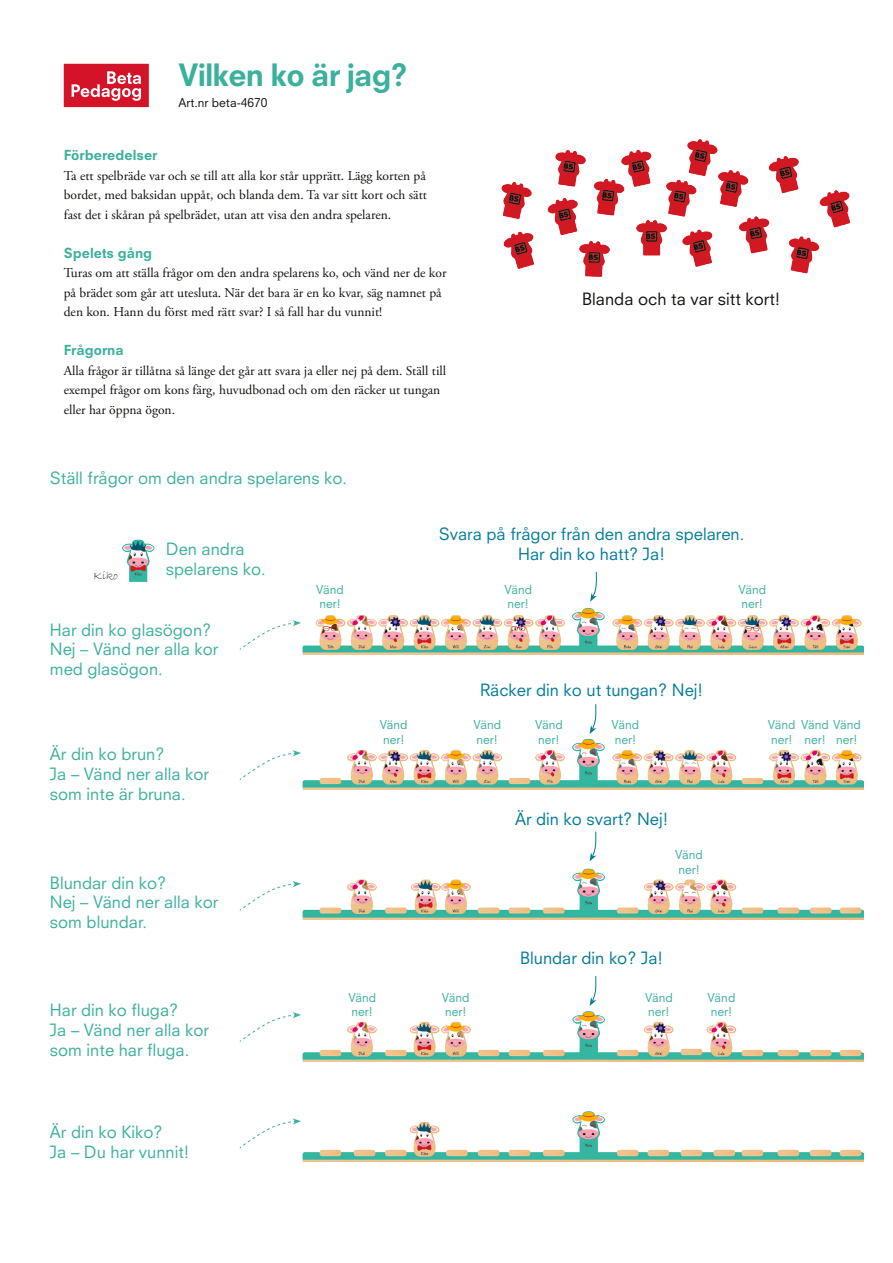
<style>
.page{position:relative;width:893px;height:1263px;background:#fff}
.page>*{position:absolute;margin:0;border:0;box-sizing:border-box;transform-origin:0 0}
.t1{font:800 30px "Neuzeit SLT Std";letter-spacing:-.03em;color:#3bb09d}
.t2{font:16.5px/19.8px "Neuzeit SLT Std";color:#3bb09d}
.t3{font:16.5px/19.8px "Neuzeit SLT Std";color:#007b9a;text-align:center}
.t4{font:16.5px "Neuzeit SLT Std";color:#11110f}
.t5{font:13.5px/19.5px "Adobe Garamond Pro";color:#11110f}
.t6{font:800 13.5px "Neuzeit SLT Std";color:#3bb09d}
.t7{font:12px/14.4px "Neuzeit SLT Std";color:#3bb09d}
.t8{font:12px "Neuzeit SLT Std";color:#11110f}
.t9{font:12px "Bradley Hand ITC";color:#11110f}
</style>
<div class="page">
<img style="left:122px;top:539px;width:741px;height:623px">
<img style="left:63px;top:67px;width:788px;height:210px">
<svg style="left:64px;top:64px;width:85px;height:43px;background:#db3a4d"></svg>
<svg style="left:239px;top:620px;width:62px;height:30px"></svg>
<svg style="left:239px;top:750px;width:62px;height:30px"></svg>
<svg style="left:239px;top:881px;width:62px;height:30px"></svg>
<svg style="left:239px;top:1012px;width:62px;height:30px"></svg>
<svg style="left:239px;top:1118px;width:62px;height:30px"></svg>
<svg style="left:590px;top:571px;width:7px;height:31px"></svg>
<svg style="left:590px;top:703px;width:6px;height:31px"></svg>
<svg style="left:590px;top:831px;width:6px;height:30px"></svg>
<svg style="left:590px;top:975px;width:6px;height:31px"></svg>
<h1 class="t1" style="left:179px;top:57px;width:230px">Vilken ko är jag?</h1>
<p class="t8" style="left:179px;top:95px;width:90px">Art.nr beta-4670</p>
<p class="t6" style="left:64px;top:147px;width:95px">Förberedelser</p>
<p class="t5" style="left:64px;top:166px;width:365px;text-align:justify">Ta ett spelbräde var och se till att alla kor står upprätt. Lägg korten på bordet, med baksidan uppåt, och blanda dem. Ta var sitt kort och sätt fast det i skåran på spelbrädet, utan att visa den andra spelaren.</p>
<p class="t6" style="left:64px;top:244px;width:90px">Spelets gång</p>
<p class="t5" style="left:64px;top:264px;width:384px">Turas om att ställa frågor om den andra spelarens ko, och vänd ner de kor på brädet som går att utesluta. När det bara är en ko kvar, säg namnet på den kon. Hann du först med rätt svar? I så fall har du vunnit!</p>
<p class="t6" style="left:64px;top:342px;width:61px">Frågorna</p>
<p class="t5" style="left:64px;top:361px;width:384px">Alla frågor är tillåtna så länge det går att svara ja eller nej på dem. Ställ till exempel frågor om kons färg, huvudbonad och om den räcker ut tungan eller har öppna ögon.</p>
<p class="t2" style="left:50px;top:468px;width:299px">Ställ frågor om den andra spelarens ko.</p>
<p class="t4" style="left:582px;top:288px;width:200px">Blanda och ta var sitt kort!</p>
<p class="t9" style="left:94px;top:568px;width:26px">Kiko</p>
<p class="t2" style="left:166px;top:539px;width:101px">Den andra spelarens ko.</p>
<p class="t2" style="left:50px;top:619px;width:170px">Har din ko glasögon?<br>Nej – Vänd ner alla kor med glasögon.</p>
<p class="t2" style="left:50px;top:744px;width:161px">Är din ko brun?<br>Ja – Vänd ner alla kor som inte är bruna.</p>
<p class="t2" style="left:50px;top:872px;width:170px">Blundar din ko?<br>Nej – Vänd ner alla kor som blundar.</p>
<p class="t3" style="left:439px;top:524px;width:307px">Svara på frågor från den andra spelaren.<br>Har din ko hatt? Ja!</p>
<p class="t7" style="left:316px;top:582px;width:29px">Vänd ner!</p>
<p class="t7" style="left:504px;top:582px;width:29px">Vänd ner!</p>
<p class="t7" style="left:738px;top:582px;width:29px">Vänd ner!</p>
<p class="t3" style="left:480px;top:679px;width:224px">Räcker din ko ut tungan? Nej!</p>
<p class="t7" style="left:380px;top:718px;width:29px">Vänd ner!</p>
<p class="t7" style="left:473px;top:718px;width:29px">Vänd ner!</p>
<p class="t7" style="left:535px;top:718px;width:29px">Vänd ner!</p>
<p class="t7" style="left:612px;top:718px;width:29px">Vänd ner!</p>
<p class="t7" style="left:768px;top:718px;width:29px">Vänd ner!</p>
<p class="t7" style="left:801px;top:718px;width:61px">Vänd Vänd ner!</p>
<p class="t7" style="left:836px;top:732px;width:23px">ner!</p>
<p class="t3" style="left:515px;top:809px;width:155px">Är din ko svart? Nej!</p>
<p class="t7" style="left:675px;top:847px;width:29px">Vänd ner!</p>
<p class="t3" style="left:520px;top:948px;width:145px">Blundar din ko? Ja!</p>
<p class="t2" style="left:50px;top:1000px;width:161px">Har din ko fluga?<br>Ja – Vänd ner alla kor som inte har fluga.</p>
<p class="t7" style="left:348px;top:990px;width:29px">Vänd ner!</p>
<p class="t7" style="left:442px;top:990px;width:29px">Vänd ner!</p>
<p class="t7" style="left:645px;top:990px;width:29px">Vänd ner!</p>
<p class="t7" style="left:708px;top:990px;width:29px">Vänd ner!</p>
<p class="t2" style="left:50px;top:1122px;width:141px">Är din ko Kiko?<br>Ja – Du har vunnit!</p>
</div>
